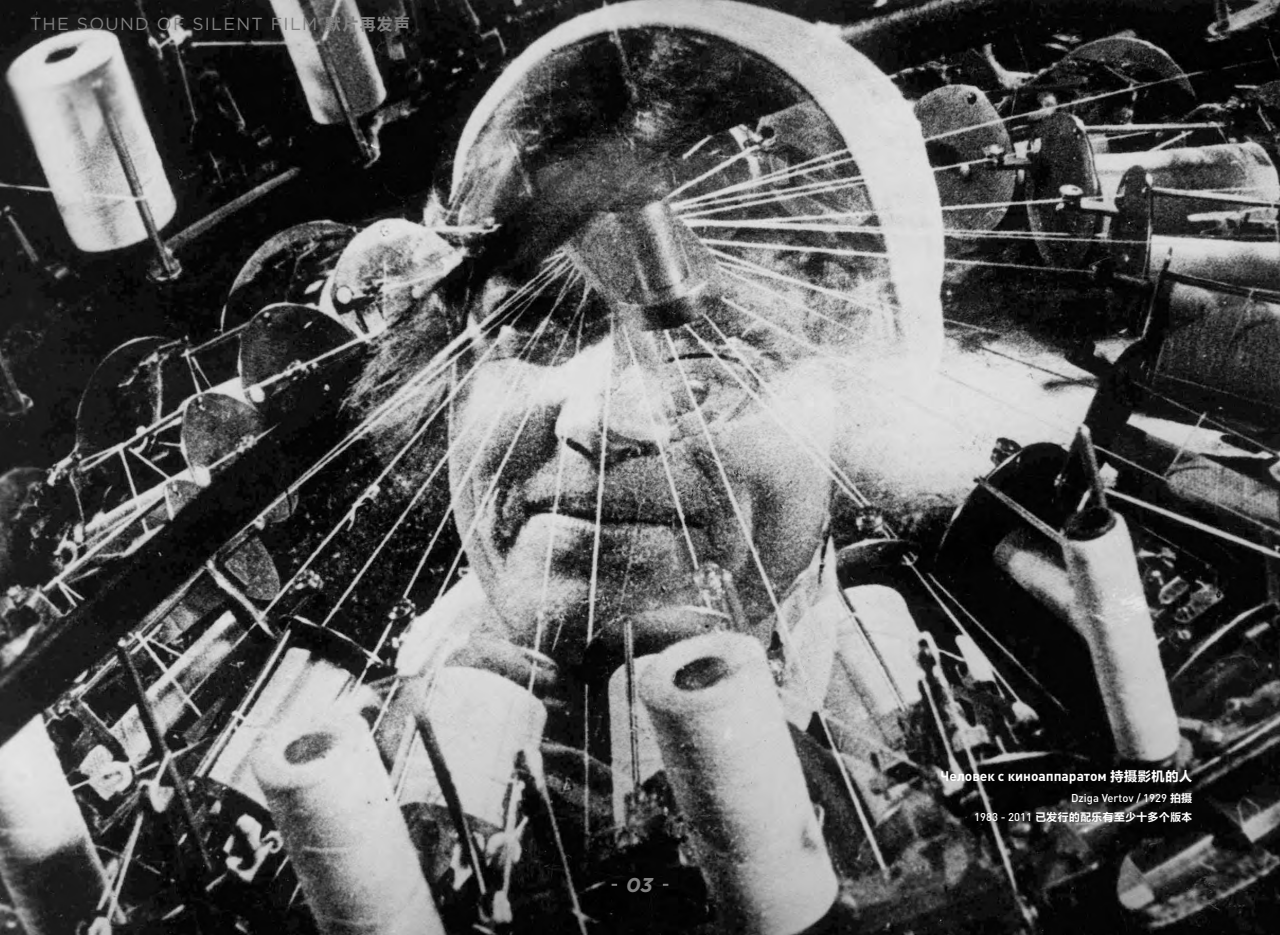
<style>
.page{position:relative;width:1280px;height:935px;background:#fff}
.page>*{position:absolute;margin:0;border:0;box-sizing:border-box;transform-origin:0 0}
.t1{font:italic 700 20px "Gotham";color:#808080}
.t2{font:17.5px "Gotham";letter-spacing:.075em;color:#808080}
.t3{font:700 13.75px "DIN Pro";color:#fff}
.t4{font:11.25px "FZLTCHJW GB1 0";color:#fff}
.t5{font:500 11.25px "DIN Pro";color:#fff}
.s1{font-family:"FZLTCHJW GB1 0";font-size:16.88px}
.s2{font-family:"FZLTCHJW GB1 0";font-weight:400}
.s3{font-family:"DIN Pro";font-weight:500}
</style>
<div class="page">
<img style="left:0;top:0;width:1280px;height:935px">
<p class="t2" style="left:30px;top:15px;width:382px">THE SOUND OF SILENT FILM <span class="s1">默片再发声</span></p>
<h1 class="t1" style="left:626px;top:874px;width:28px">03</h1>
<p class="t3" style="left:941px;top:766px;width:253px">Человек с киноаппаратом <span class="s2">持摄影机的人</span></p>
<p class="t5" style="left:1071px;top:790px;width:123px">Dziga Vertov / 1929 <span class="s2">拍摄</span></p>
<p class="t4" style="left:974px;top:811px;width:220px"><span class="s3">1983 - 2011</span> 已发行的配乐有至少十多个版本</p>
</div>
